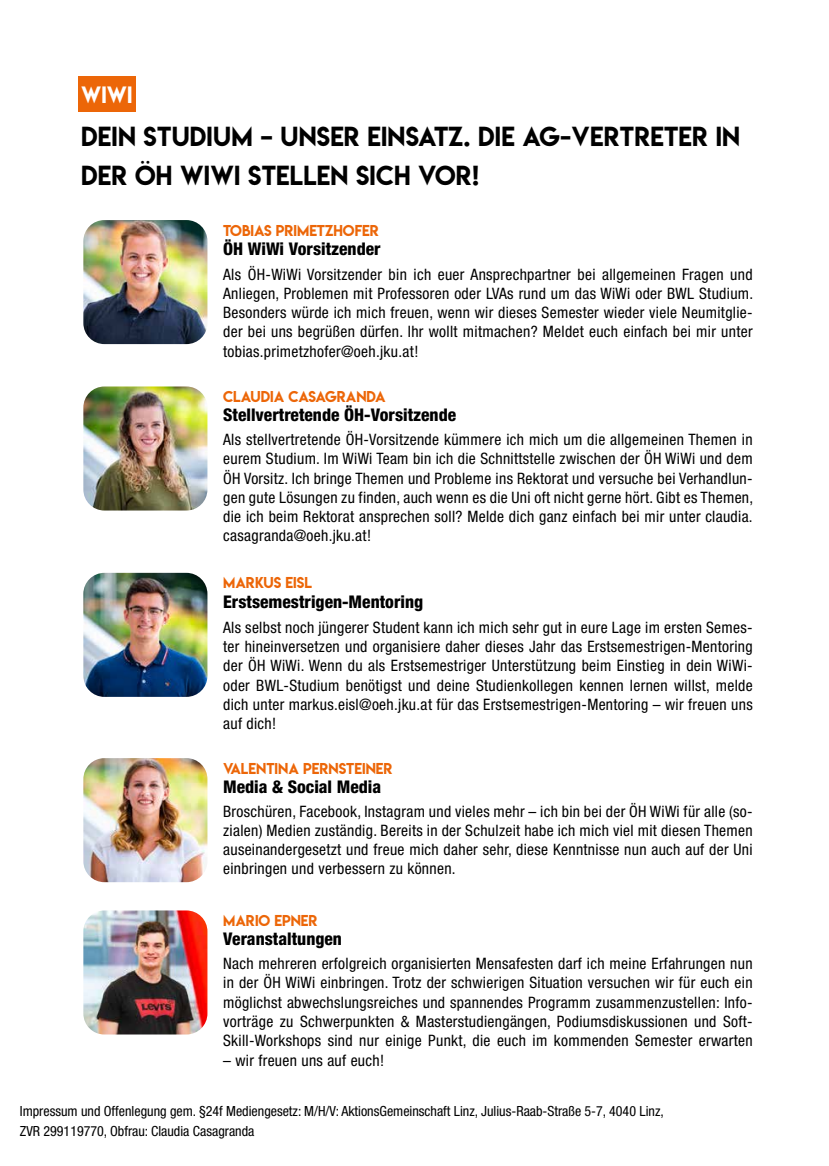
<style>
.page{position:relative;width:829px;height:1166px;background:#fff}
.page>*{position:absolute;margin:0;border:0;box-sizing:border-box;transform-origin:0 0}
.t1{font:24.5px/38.5px "Lemon Milk";letter-spacing:.01em;color:#000}
.t2{font:21px "Lemon Milk";color:#fff}
.t3{font:800 condensed 17.5px "Helvetica Neue LT Pro";color:#000}
.t4{font:condensed 15.75px/19.2px "Helvetica Neue LT Pro";letter-spacing:.02em;color:#000;text-align:justify}
.t5{font:condensed 14px/19.2px "Helvetica Neue LT Pro";color:#000}
.t6{font:14px "Lemon Milk";color:#ec6608}
</style>
<div class="page">
<div style="left:78px;top:76px;width:57px;height:36px;background:#ec6608"></div>
<img style="left:83px;top:220px;width:124px;height:124px">
<img style="left:83px;top:386px;width:124px;height:124px">
<img style="left:83px;top:573px;width:124px;height:124px">
<img style="left:83px;top:758px;width:124px;height:124px">
<img style="left:83px;top:910px;width:124px;height:124px">
<h2 class="t2" style="left:81px;top:79px;width:53px">WIWI</h2>
<h1 class="t1" style="left:81px;top:117px;width:660px">DEIN STUDIUM – UNSER EINSATZ. DIE AG-VERTRETER IN<br>DER ÖH WIWI STELLEN SICH VOR!</h1>
<p class="t6" style="left:223px;top:220px;width:157px">TOBIAS PRIMETZHOFER</p>
<p class="t3" style="left:223px;top:238px;width:159px">ÖH WiWi Vorsitzender</p>
<p class="t4" style="left:223px;top:264px;width:531px">Als ÖH-WiWi Vorsitzender bin ich euer Ansprechpartner bei allgemeinen Fragen und Anliegen, Problemen mit Professoren oder LVAs rund um das WiWi oder BWL Studium.<br>Besonders würde ich mich freuen, wenn wir dieses Semester wieder viele Neumitglie&shy;der bei uns begrüßen dürfen. Ihr wollt mitmachen? Meldet euch einfach bei mir unter tobias.primetzhofer@oeh.jku.at!</p>
<p class="t6" style="left:223px;top:386px;width:164px">CLAUDIA CASAGRANDA</p>
<p class="t3" style="left:223px;top:404px;width:234px">Stellvertretende ÖH-Vorsitzende</p>
<p class="t4" style="left:223px;top:430px;width:531px">Als stellvertretende ÖH-Vorsitzende kümmere ich mich um die allgemeinen Themen in eurem Studium. Im WiWi Team bin ich die Schnittstelle zwischen der ÖH WiWi und dem ÖH Vorsitz. Ich bringe Themen und Probleme ins Rektorat und versuche bei Verhandlun&shy;gen gute Lösungen zu finden, auch wenn es die Uni oft nicht gerne hört. Gibt es Themen, die ich beim Rektorat ansprechen soll? Melde dich ganz einfach bei mir unter claudia. casagranda@oeh.jku.at!</p>
<p class="t6" style="left:223px;top:573px;width:90px">MARKUS EISL</p>
<p class="t3" style="left:223px;top:590px;width:201px">Erstsemestrigen-Mentoring</p>
<p class="t4" style="left:223px;top:617px;width:531px">Als selbst noch jüngerer Student kann ich mich sehr gut in eure Lage im ersten Semes&shy;ter hineinversetzen und organisiere daher dieses Jahr das Erstsemestrigen-Mentoring der ÖH WiWi. Wenn du als Erstsemestriger Unterstützung beim Einstieg in dein WiWi&shy;oder BWL-Studium benötigst und deine Studienkollegen kennen lernen willst, melde dich unter markus.eisl@oeh.jku.at für das Erstsemestrigen-Mentoring – wir freuen uns auf dich!</p>
<p class="t6" style="left:223px;top:758px;width:171px">VALENTINA PERNSTEINER</p>
<p class="t3" style="left:223px;top:776px;width:159px">Media &amp; Social Media</p>
<p class="t4" style="left:223px;top:801px;width:531px">Broschüren, Facebook, Instagram und vieles mehr – ich bin bei der ÖH WiWi für alle (so&shy;zialen) Medien zuständig. Bereits in der Schulzeit habe ich mich viel mit diesen Themen auseinandergesetzt und freue mich daher sehr, diese Kenntnisse nun auch auf der Uni einbringen und verbessern zu können.</p>
<p class="t6" style="left:223px;top:910px;width:96px">MARIO EPNER</p>
<p class="t3" style="left:223px;top:928px;width:120px">Veranstaltungen</p>
<p class="t4" style="left:223px;top:954px;width:531px">Nach mehreren erfolgreich organisierten Mensafesten darf ich meine Erfahrungen nun in der ÖH WiWi einbringen. Trotz der schwierigen Situation versuchen wir für euch ein möglichst abwechslungsreiches und spannendes Programm zusammenzustellen: Info&shy;vorträge zu Schwerpunkten &amp; Masterstudiengängen, Podiumsdiskussionen und Soft-Skill-Workshops sind nur einige Punkt, die euch im kommenden Semester erwarten</p>
<p class="t4" style="left:223px;top:1050px;width:162px">– wir freuen uns auf euch!</p>
<p class="t5" style="left:20px;top:1102px;width:645px">Impressum und Offenlegung gem. §24f Mediengesetz: M/H/V: AktionsGemeinschaft Linz, Julius-Raab-Straße 5-7, 4040 Linz,<br>ZVR 299119770, Obfrau: Claudia Casagranda</p>
</div>
